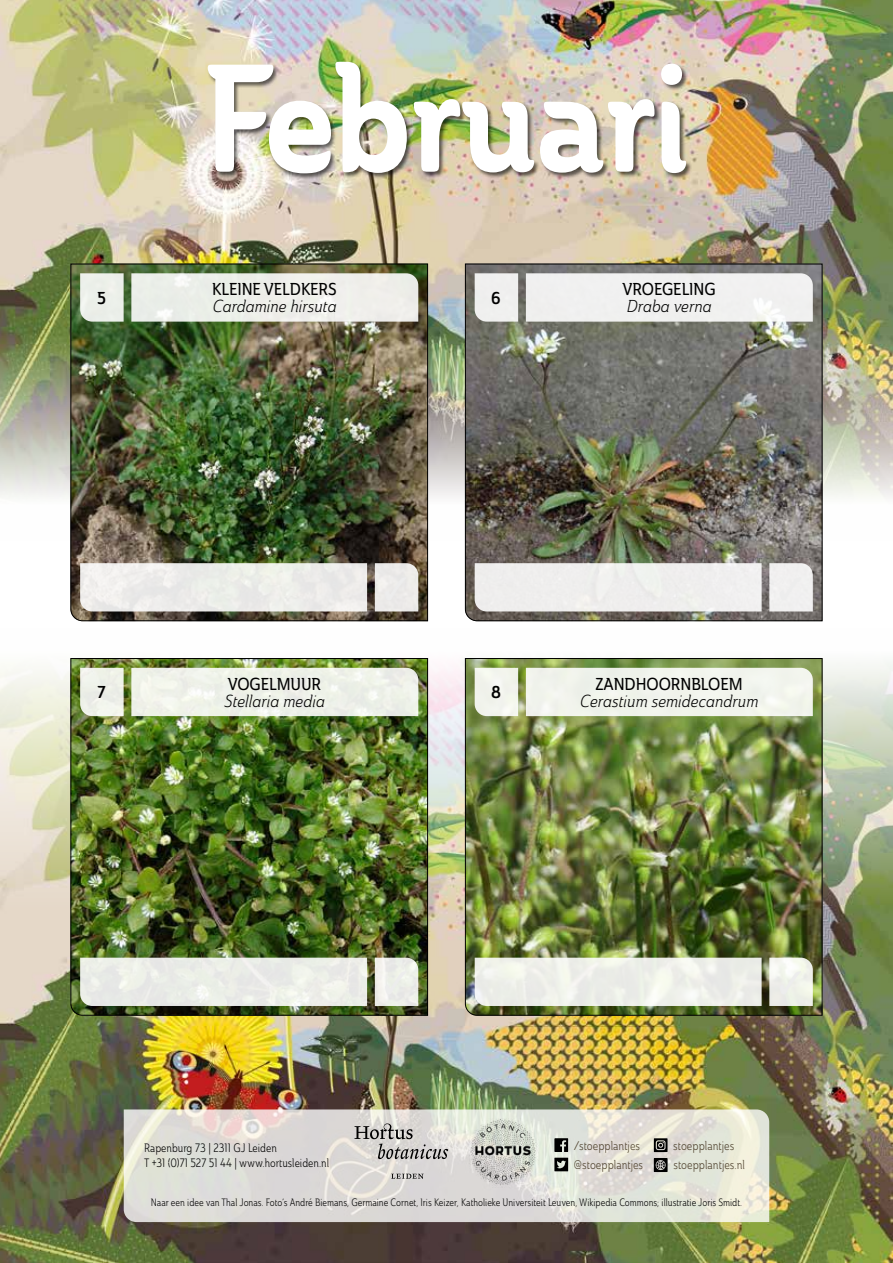
<style>
.page{position:relative;width:893px;height:1263px;background:#fff}
.page>*{position:absolute;margin:0;border:0;box-sizing:border-box;transform-origin:0 0}
.t1{font:151.2px "Ainslie Con Bol";color:#fff;scale:.95 1}
.t2{font:17.1px "Ainslie Con Boo It";letter-spacing:-.005em;color:#000}
.t3{font:17.1px "Ainslie Con Med";letter-spacing:-.005em;color:#000}
.t4{font:17.1px "Ainslie Con Dem";color:#000}
.t5{font:12.6px/19.4px "Ainslie Con Boo";color:#4f422e;scale:.9 1}
.t6{font:12px/14.4px "Ainslie Con Boo";color:#000;scale:.9 1}
.t7{font:10.5px "Ainslie Con Boo";color:#000;scale:.9 1}
</style>
<div class="page">
<img style="left:0;top:0;width:893px;height:540px">
<img style="left:0;top:658px;width:893px;height:605px">
<div style="left:207px;top:62px;width:485px;height:117px;background:#000;opacity:.6"></div>
<svg style="left:124px;top:1109px;width:645px;height:113px;background:#e0ded7"></svg>
<svg style="left:391px;top:1173px;width:33px;height:6px"></svg>
<svg style="left:354px;top:1123px;width:94px;height:36px;background:#bab8b5"></svg>
<img style="left:465px;top:1114px;width:76px;height:74px">
<svg style="left:654px;top:1138px;width:14px;height:14px"></svg>
<svg style="left:554px;top:1138px;width:14px;height:33px"></svg>
<svg style="left:654px;top:1158px;width:14px;height:14px"></svg>
<img style="left:70px;top:263px;width:358px;height:358px">
<svg style="left:80px;top:563px;width:287px;height:48px;background:#ecebe9"></svg>
<div style="left:375px;top:563px;width:43px;height:48px;background:#eceae8"></div>
<img style="left:465px;top:263px;width:358px;height:358px">
<div style="left:475px;top:563px;width:287px;height:48px;background:#efeeee"></div>
<svg style="left:769px;top:563px;width:44px;height:48px"></svg>
<img style="left:70px;top:658px;width:358px;height:358px">
<svg style="left:80px;top:958px;width:287px;height:48px;background:#eaece7"></svg>
<svg style="left:375px;top:958px;width:43px;height:48px;background:#ebece7"></svg>
<svg style="left:131px;top:273px;width:287px;height:49px;background:#eaece7"></svg>
<svg style="left:80px;top:273px;width:44px;height:49px;background:#e5eae2"></svg>
<div style="left:526px;top:273px;width:287px;height:49px;background:#f0f0f0"></div>
<div style="left:475px;top:273px;width:43px;height:49px;background:#efefee"></div>
<svg style="left:131px;top:668px;width:287px;height:48px;background:#eef1e8"></svg>
<svg style="left:80px;top:668px;width:44px;height:48px;background:#eaede4"></svg>
<img style="left:465px;top:658px;width:358px;height:358px">
<svg style="left:475px;top:958px;width:287px;height:48px;background:#edefe9"></svg>
<svg style="left:769px;top:958px;width:44px;height:48px"></svg>
<div style="left:526px;top:668px;width:287px;height:48px;background:#f1f4ec"></div>
<div style="left:475px;top:668px;width:43px;height:48px;background:#f2f3ed"></div>
<h2 class="t4" style="left:97px;top:286px;width:10px">5</h2>
<h1 class="t1" style="left:204px;top:16px;width:512px">Februari</h1>
<h2 class="t3" style="left:212px;top:278px;width:126px">KLEINE VELDKERS</h2>
<h2 class="t2" style="left:213px;top:296px;width:125px">Cardamine hirsuta</h2>
<h2 class="t4" style="left:491px;top:286px;width:11px">6</h2>
<h2 class="t3" style="left:622px;top:278px;width:95px">VROEGELING</h2>
<h2 class="t2" style="left:626px;top:296px;width:87px">Draba verna</h2>
<h2 class="t4" style="left:97px;top:681px;width:10px">7</h2>
<h2 class="t3" style="left:228px;top:673px;width:95px">VOGELMUUR</h2>
<h2 class="t2" style="left:224px;top:690px;width:102px">Stellaria media</h2>
<h2 class="t4" style="left:491px;top:681px;width:11px">8</h2>
<h2 class="t3" style="left:595px;top:673px;width:149px">ZANDHOORNBLOEM</h2>
<h2 class="t2" style="left:580px;top:690px;width:180px">Cerastium semidecandrum</h2>
<p class="t5" style="left:673px;top:1135px;width:69px">stoepplantjes</p>
<p class="t5" style="left:574px;top:1135px;width:78px">/stoepplantjes @stoepplantjes</p>
<p class="t6" style="left:144px;top:1141px;width:207px">Rapenburg 73 | 2311 GJ Leiden<br>T +31 (0)71 527 51 44 | www.hortusleiden.nl</p>
<p class="t7" style="left:151px;top:1196px;width:658px">Naar een idee van Thal Jonas. Foto’s André Biemans, Germaine Cornet, Iris Keizer, Katholieke Universiteit Leuven, Wikipedia Commons; illustratie Joris Smidt.</p>
<p class="t5" style="left:673px;top:1155px;width:81px">stoepplantjes.nl</p>
</div>
